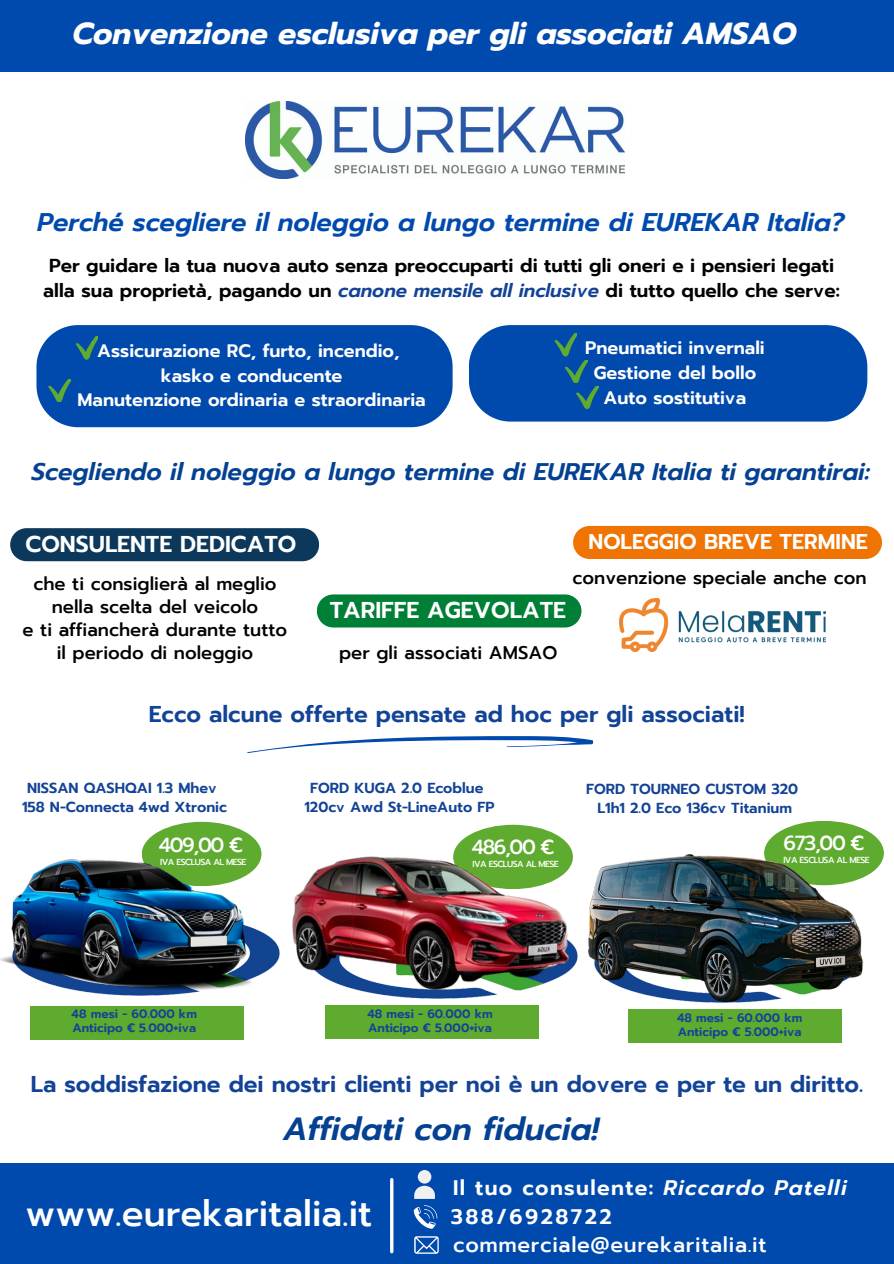
<style>
.page{position:relative;width:894px;height:1264px;background:#fff}
.page>*{position:absolute;margin:0;border:0;box-sizing:border-box;transform-origin:0 0}
.t1{font:500 36px "Prompt";color:#fff}
.t2{font:italic 600 31.95px "Prompt";color:#044192}
.t3{font:italic 700 30.3px "Prompt";color:#fff}
.t4{font:italic 600 25.5px "Prompt";color:#004aad}
.t5{font:italic 600 24px "Prompt";color:#044192}
.t6{font:600 22.8px "Prompt";color:#134396}
.t7{font:600 22.8px "Prompt";color:#fff}
.t8{font:600 21.3px "Prompt";color:#fff}
.t9{font:600 21px "Prompt";letter-spacing:.065em;color:#fff}
.t10{font:500 21px "Prompt";letter-spacing:.03em;color:#fff}
.t11{font:600 21px "Prompt";letter-spacing:.12em;color:#fff}
.t12{font:500 20.25px "Prompt";letter-spacing:-.065em;color:#fff}
.t13{font:600 18.75px/25.8px "Prompt";color:#000;text-align:center}
.t14{font:500 18.3px "Prompt";color:#000}
.t15{font:600 18px "Prompt";color:#fff}
.t16{font:600 14.55px "Prompt";color:#134396}
.t17{font:600 12.15px "Prompt";color:#134396}
.t18{font:500 8.7px "Prompt";letter-spacing:-.065em;color:#fff}
.s1{font-style:italic;color:#134396}
.s2{font-style:italic}
</style>
<div class="page">
<svg style="left:142px;top:821px;width:119px;height:65px"></svg>
<div style="left:10px;top:528px;width:309px;height:33px;background:#0c385b"></div>
<div style="left:317px;top:594px;width:264px;height:33px;background:#008037"></div>
<div style="left:573px;top:526px;width:308px;height:33px;background:#ef7403"></div>
<img style="left:0;top:828px;width:269px;height:168px">
<img style="left:269px;top:824px;width:273px;height:175px">
<div style="left:30px;top:1005px;width:213px;height:34px;background:#5fab30"></div>
<div style="left:325px;top:1005px;width:214px;height:34px;background:#5fab30"></div>
<div style="left:628px;top:1008px;width:213px;height:34px;background:#5fab30"></div>
<div style="left:36px;top:325px;width:416px;height:102px;background:#004aad"></div>
<div style="left:469px;top:325px;width:398px;height:96px;background:#004aad"></div>
<img style="left:246px;top:102px;width:378px;height:76px">
<img style="left:619px;top:598px;width:206px;height:53px">
<div style="left:0;top:0;width:893px;height:71px;background:#004aad"></div>
<div style="left:0;top:1162px;width:893px;height:101px;background:#004aad"></div>
<svg style="left:413px;top:1205px;width:24px;height:23px"></svg>
<hr style="left:390px;top:1179px;width:3px;height:72px;background:#fff">
<svg style="left:414px;top:1236px;width:24px;height:17px"></svg>
<svg style="left:247px;top:736px;width:346px;height:17px"></svg>
<div style="left:417px;top:1169px;width:14px;height:14px;background:#f1f1f1;border-radius:50%"></div>
<svg style="left:414px;top:1185px;width:20px;height:13px"></svg>
<img style="left:542px;top:821px;width:342px;height:215px">
<p class="t3" style="left:72px;top:11px;width:725px">Convenzione esclusiva per gli associati AMSAO</p>
<p class="t4" style="left:37px;top:203px;width:808px">Perché scegliere il noleggio a lungo termine di EUREKAR Italia?</p>
<p class="t13" style="left:43px;top:252px;width:798px">Per guidare la tua nuova auto senza preoccuparti di tutti gli oneri e i pensieri legati alla sua proprietà, pagando un <span class="s1">canone mensile all inclusive</span> di tutto quello che serve:</p>
<p class="t15" style="left:97px;top:337px;width:304px">Assicurazione RC, furto, incendio,</p>
<p class="t15" style="left:161px;top:362px;width:183px">kasko e conducente</p>
<p class="t15" style="left:77px;top:387px;width:350px">Manutenzione ordinaria e straordinaria</p>
<p class="t15" style="left:585px;top:334px;width:181px">Pneumatici invernali</p>
<p class="t15" style="left:593px;top:359px;width:164px">Gestione del bollo</p>
<p class="t15" style="left:603px;top:384px;width:144px">Auto sostitutiva</p>
<p class="t5" style="left:31px;top:454px;width:839px">Scegliendo il noleggio a lungo termine di EUREKAR Italia ti garantirai:</p>
<p class="t7" style="left:26px;top:527px;width:272px">CONSULENTE DEDICATO</p>
<p class="t14" style="left:33px;top:570px;width:244px">che ti consiglierà al meglio</p>
<p class="t14" style="left:52px;top:593px;width:208px">nella scelta del veicolo</p>
<p class="t14" style="left:23px;top:615px;width:266px">e ti affiancherà durante tutto</p>
<p class="t14" style="left:57px;top:638px;width:198px">il periodo di noleggio</p>
<p class="t8" style="left:588px;top:525px;width:281px">NOLEGGIO BREVE TERMINE</p>
<p class="t14" style="left:572px;top:564px;width:295px">convenzione speciale anche con</p>
<p class="t7" style="left:329px;top:593px;width:238px">TARIFFE AGEVOLATE</p>
<p class="t14" style="left:339px;top:638px;width:220px">per gli associati AMSAO</p>
<p class="t6" style="left:149px;top:697px;width:597px">Ecco alcune offerte pensate ad hoc per gli associati!</p>
<p class="t16" style="left:27px;top:776px;width:191px">NISSAN QASHQAI 1.3 Mhev</p>
<p class="t16" style="left:22px;top:796px;width:206px">158 N-Connecta 4wd Xtronic</p>
<p class="t16" style="left:310px;top:776px;width:175px">FORD KUGA 2.0 Ecoblue</p>
<p class="t16" style="left:304px;top:796px;width:191px">120cv Awd St-LineAuto FP</p>
<p class="t16" style="left:586px;top:778px;width:213px">FORD TOURNEO CUSTOM 320</p>
<p class="t16" style="left:597px;top:797px;width:196px">L1h1 2.0 Eco 136cv Titanium</p>
<p class="t12" style="left:159px;top:830px;width:85px">409,00 €</p>
<p class="t18" style="left:160px;top:855px;width:88px">IVA ESCLUSA AL MESE</p>
<p class="t12" style="left:471px;top:832px;width:84px">486,00 €</p>
<p class="t18" style="left:472px;top:857px;width:88px">IVA ESCLUSA AL MESE</p>
<p class="t12" style="left:783px;top:828px;width:82px">673,00 €</p>
<p class="t18" style="left:783px;top:853px;width:88px">IVA ESCLUSA AL MESE</p>
<p class="t17" style="left:72px;top:1005px;width:127px">48 mesi - 60.000 km</p>
<p class="t17" style="left:72px;top:1019px;width:125px">Anticipo € 5.000+iva</p>
<p class="t17" style="left:367px;top:1004px;width:127px">48 mesi - 60.000 km</p>
<p class="t17" style="left:368px;top:1018px;width:125px">Anticipo € 5.000+iva</p>
<p class="t17" style="left:677px;top:1008px;width:127px">48 mesi - 60.000 km</p>
<p class="t17" style="left:677px;top:1022px;width:125px">Anticipo € 5.000+iva</p>
<p class="t6" style="left:31px;top:1067px;width:833px">La soddisfazione dei nostri clienti per noi è un dovere e per te un diritto.</p>
<p class="t2" style="left:283px;top:1105px;width:317px">Affidati con fiducia!</p>
<p class="t9" style="left:453px;top:1171px;width:395px">Il tuo consulente: <span class="s2">Riccardo Patelli</span></p>
<p class="t1" style="left:26px;top:1186px;width:348px">www.eurekaritalia.it</p>
<p class="t11" style="left:450px;top:1201px;width:163px">388/6928722</p>
<p class="t10" style="left:453px;top:1228px;width:315px">commerciale@eurekaritalia.it</p>
</div>
